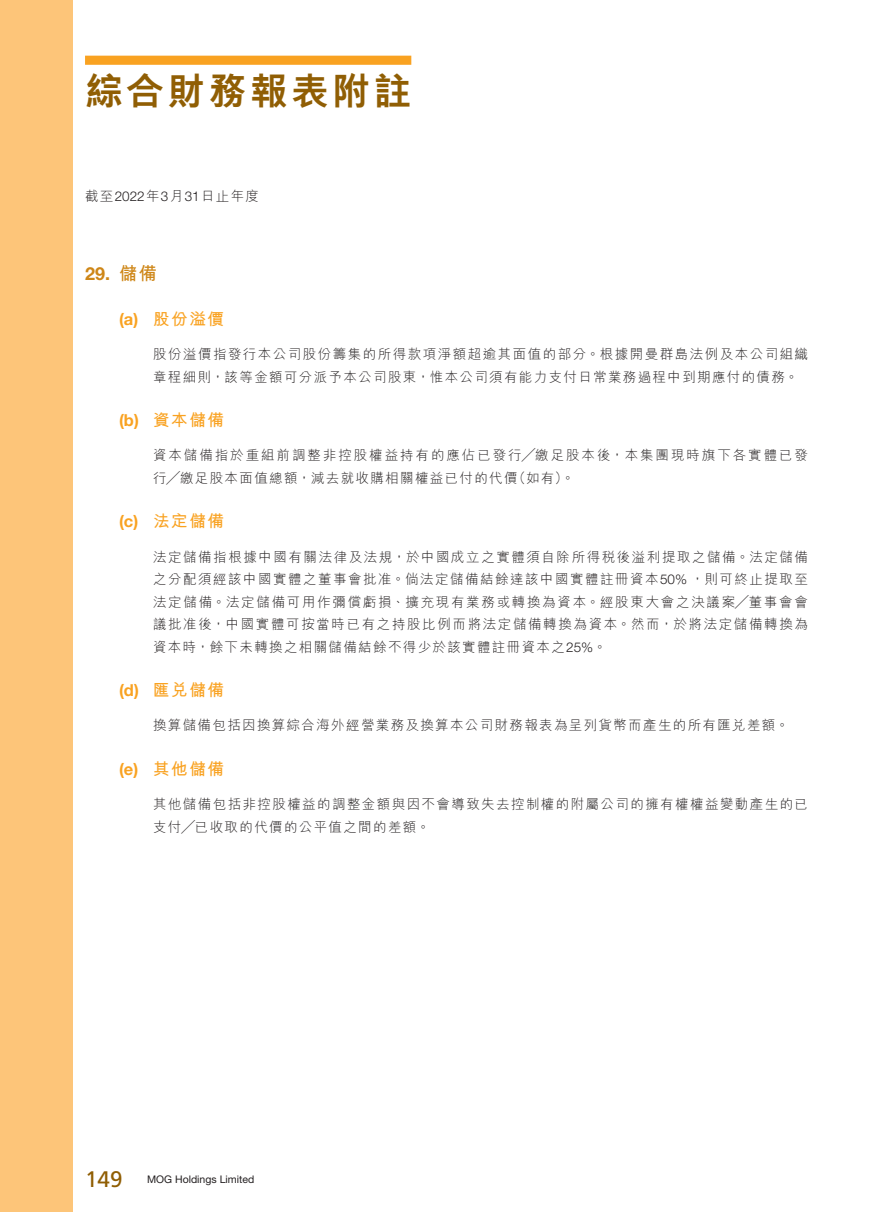
<style>
.page{position:relative;width:893px;height:1212px;background:#fff}
.page>*{position:absolute;margin:0;border:0;box-sizing:border-box;transform-origin:0 0}
.t1{font:800 37.5px "M Hei HK";letter-spacing:.1em;color:#905e04}
.t2{font:22.5px "Frutiger LT Std";color:#905e04}
.t3{font:700 18px "Helvetica Neue LT Std";color:#ce8617}
.t4{font:700 18px "M Hei HK";color:#ce8617}
.t5{font:700 16.5px "M Hei HK";letter-spacing:.1em;color:#f9a221}
.t6{font:700 16.5px "Helvetica Neue LT Std";color:#f9a221}
.t7{font:300 13.5px/22.5px "M Hei HK";letter-spacing:.1em;color:#231f20}
.t8{font:300 13.5px/22.5px "M Hei HK";letter-spacing:.145em;color:#231f20}
.t9{font:10.5px "Helvetica Neue LT Std";color:#231f20}
.s1{font-family:"Helvetica Neue LT Std"}
</style>
<div class="page">
<div style="left:85px;top:56px;width:326px;height:9px;background:#f9a221"></div>
<div style="left:0;top:0;width:72px;height:1212px;background:#fdc579"></div>
<h1 class="t1" style="left:85px;top:73px;width:328px">綜合財務報表附註</h1>
<p class="t7" style="left:85px;top:184px;width:176px">截至<span class="s1">2022</span>年<span class="s1">3</span>月<span class="s1">31</span>日止年度</p>
<h3 class="t3" style="left:85px;top:262px;width:27px">29.</h3>
<h3 class="t4" style="left:119px;top:260px;width:39px">儲備</h3>
<p class="t6" style="left:119px;top:309px;width:21px">a( )</p>
<p class="t6" style="left:119px;top:410px;width:21px">b( )</p>
<p class="t6" style="left:119px;top:511px;width:21px">c( )</p>
<p class="t6" style="left:119px;top:680px;width:21px">d( )</p>
<p class="t6" style="left:119px;top:759px;width:21px">e( )</p>
<p class="t5" style="left:153px;top:307px;width:72px">股份溢價</p>
<p class="t7" style="left:153px;top:343px;width:657px">股份溢價指發行本公司股份籌集的所得款項淨額超逾其面值的部分。根據開曼群島法例及本公司組織章程細則，該等金額可分派予本公司股東，惟本公司須有能力支付日常業務過程中到期應付的債務。</p>
<p class="t5" style="left:153px;top:408px;width:72px">資本儲備</p>
<p class="t8" style="left:513px;top:444px;width:297px;text-indent:-359px">資本儲備指於重組前調整非控股權益持有的應佔已發行╱繳足股本後，本集團現時旗下各實體已發（如有。(</p>
<p class="t7" style="left:153px;top:466px;width:366px">行╱繳足股本面值總額，減去就收購相關權益已付的代價</p>
<p class="t5" style="left:153px;top:509px;width:72px">法定儲備</p>
<p class="t7" style="left:153px;top:545px;width:656px;text-align:justify">法定儲備指根據中國有關法律及法規，於中國成立之實體須自除所得稅後溢利提取之儲備。法定儲備之分配須經該中國實體之董事會批准。倘法定儲備結餘達該中國實體註冊資本<span class="s1">50%</span> ，則可終止提取至法定儲備。法定儲備可用作彌償虧損、擴充現有業務或轉換為資本。經股東大會之決議案╱董事會會議批准後，中國實體可按當時已有之持股比例而將法定儲備轉換為資本。然而，於將法定儲備轉換為資本時，餘下未轉換之相關儲備結餘不得少於該實體註冊資本之<span class="s1">25%</span>。</p>
<p class="t5" style="left:153px;top:678px;width:72px">匯兌儲備</p>
<p class="t7" style="left:153px;top:714px;width:637px">換算儲備包括因換算綜合海外經營業務及換算本公司財務報表為呈列貨幣而產生的所有匯兌差額。</p>
<p class="t5" style="left:153px;top:757px;width:72px">其他儲備</p>
<p class="t7" style="left:153px;top:793px;width:656px">其他儲備包括非控股權益的調整金額與因不會導致失去控制權的附屬公司的擁有權權益變動產生的已支付╱已收取的代價的公平值之間的差額。</p>
<h2 class="t2" style="left:85px;top:1166px;width:39px">149</h2>
<p class="t9" style="left:147px;top:1173px;width:109px">MOG Holdings Limited</p>
</div>
